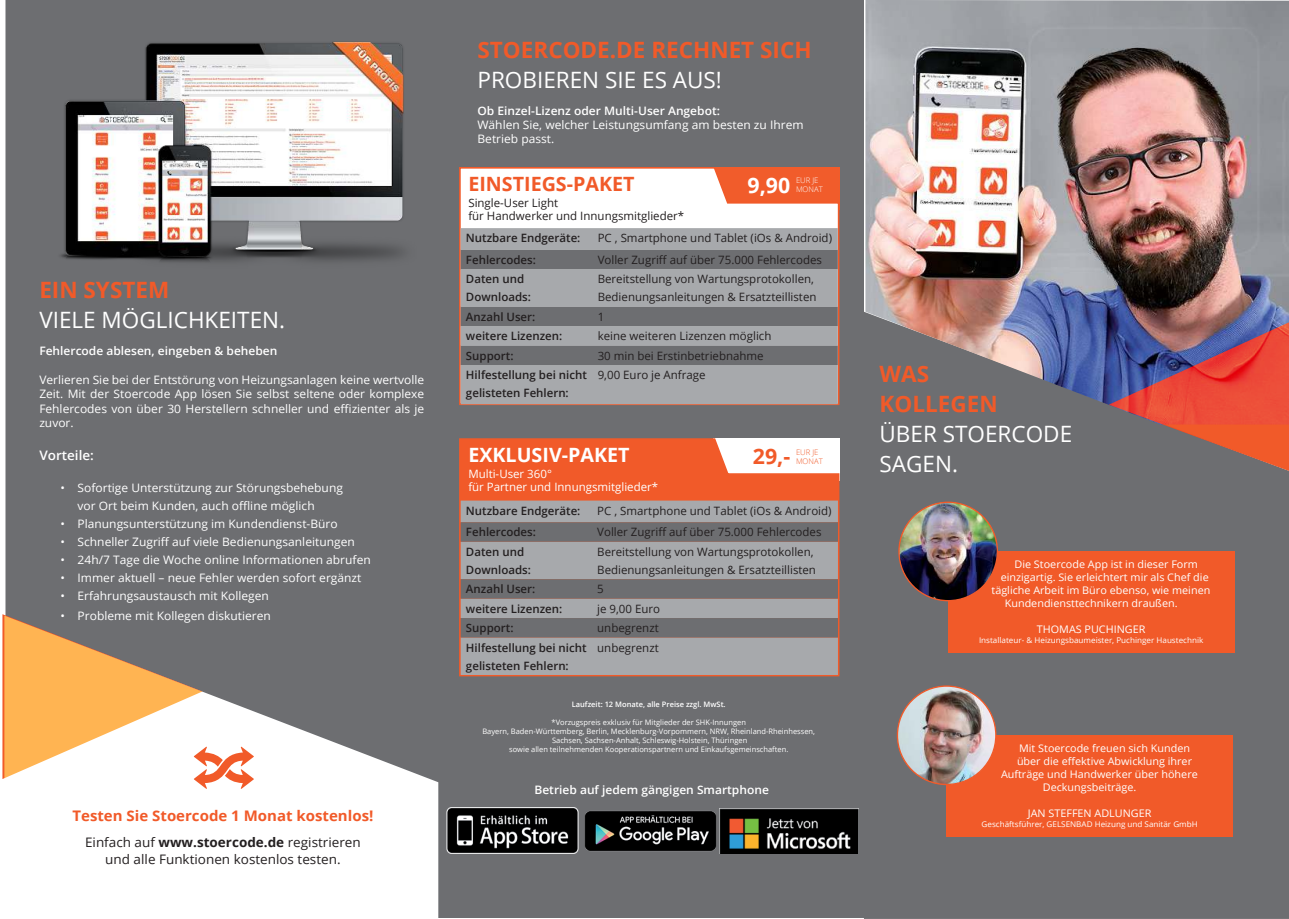
<style>
.page{position:relative;width:1289px;height:919px;background:#fff}
.page>*{position:absolute;margin:0;border:0;box-sizing:border-box;transform-origin:0 0}
.t1{font:22.5px/30px "Open Sans";color:#fff}
.t2{font:700 22.5px/30px "Open Sans";color:#f15a29}
.t3{font:700 21.3px "Open Sans";color:#fff}
.t4{font:700 21.3px "Open Sans";color:#f15a29}
.t5{font:700 19.65px "Open Sans";color:#f15a29}
.t6{font:700 19.65px "Open Sans";color:#fff}
.t7{font:700 14.55px "Open Sans";color:#f15a29}
.t8{font:13.05px/16.2px "Open Sans";color:#231f20;text-align:center}
.t9{font:600 13.05px "Open Sans";color:#fff}
.t10{font:11.7px/14.4px "Open Sans";color:#fff}
.t11{font:600 11.7px "Open Sans";color:#fff}
.t12{font:11.55px/18px "Open Sans";color:#231f20}
.t13{font:600 11.55px/18px "Open Sans";color:#231f20}
.t14{font:11.55px/13.2px "Open Sans";color:#fff}
.t15{font:10.5px "Open Sans";color:#fff}
.t16{font:7.8px "Open Sans";color:#fff}
.t17{font:300 7.65px/9.3px "Open Sans";color:#fff}
.t18{font:300 7.65px/9.3px "Open Sans";color:#f15a29}
.t19{font:7.5px/9px "Open Sans";color:#fff;text-align:center}
.t20{font:600 7.5px "Open Sans";color:#fff}
.s1{font-weight:700}
</style>
<div class="page">
<div style="left:438px;top:0;width:425px;height:917px;background:#6d6e71"></div>
<div style="left:864px;top:312px;width:424px;height:606px;background:#6d6e71"></div>
<div style="left:5px;top:0;width:434px;height:867px;background:#6d6e71"></div>
<img style="left:865px;top:0;width:423px;height:424px">
<svg style="left:5px;top:615px;width:433px;height:252px"></svg>
<svg style="left:1108px;top:319px;width:180px;height:155px"></svg>
<svg style="left:459px;top:167px;width:381px;height:239px"></svg>
<div style="left:460px;top:228px;width:377px;height:176px;background:#a7a9ac"></div>
<svg style="left:460px;top:250px;width:377px;height:115px"></svg>
<svg style="left:459px;top:438px;width:381px;height:239px"></svg>
<div style="left:460px;top:500px;width:378px;height:175px;background:#a7a9ac"></div>
<svg style="left:460px;top:522px;width:378px;height:115px"></svg>
<img style="left:46px;top:18px;width:381px;height:273px">
<svg style="left:2px;top:614px;width:252px;height:174px"></svg>
<div style="left:948px;top:551px;width:286px;height:102px;background:#f15a29"></div>
<img style="left:899px;top:502px;width:98px;height:98px;border-radius:49px">
<div style="left:946px;top:735px;width:286px;height:101px;background:#f15a29"></div>
<img style="left:897px;top:686px;width:98px;height:98px;border-radius:49px">
<img style="left:446px;top:807px;width:412px;height:46px">
<h1 class="t2" style="left:39px;top:277px;width:131px">EIN SYSTEM</h1>
<h1 class="t1" style="left:39px;top:307px;width:247px">VIELE MÖGLICHKEITEN.</h1>
<p class="t11" style="left:39px;top:346px;width:240px">Fehlercode ablesen, eingeben &amp; beheben</p>
<p class="t10" style="left:39px;top:373px;width:386px;text-align:justify">Verlieren Sie bei der Entstörung von Heizungsanlagen keine wertvolle Zeit. Mit der Stoercode App lösen Sie selbst seltene oder komplexe Fehlercodes von über 30 Herstellern schneller und effizienter als je zuvor.</p>
<p class="t9" style="left:39px;top:449px;width:56px">Vorteile:</p>
<p class="t10" style="left:78px;top:480px;width:267px;line-height:18px;text-indent:-17px">• Sofortige Unterstützung zur Störungsbehebung vor Ort beim Kunden, auch offline möglich</p>
<p class="t10" style="left:61px;top:517px;width:279px">• Planungsunterstützung im Kundendienst-Büro</p>
<p class="t10" style="left:61px;top:535px;width:296px">• Schneller Zugriff auf viele Bedienungsanleitungen</p>
<p class="t10" style="left:61px;top:553px;width:311px">• 24h/7 Tage die Woche online Informationen abrufen</p>
<p class="t10" style="left:61px;top:571px;width:302px">• Immer aktuell – neue Fehler werden sofort ergänzt</p>
<p class="t10" style="left:61px;top:589px;width:210px">• Erfahrungsaustausch mit Kollegen</p>
<p class="t10" style="left:61px;top:609px;width:212px">• Probleme mit Kollegen diskutieren</p>
<p class="t7" style="left:72px;top:809px;width:302px">Testen Sie Stoercode 1 Monat kostenlos!</p>
<p class="t8" style="left:85px;top:835px;width:277px">Einfach auf <span class="s1">www.stoercode.de</span> registrieren und alle Funktionen kostenlos testen.</p>
<h1 class="t2" style="left:477px;top:37px;width:335px">STOERCODE.DE RECHNET SICH</h1>
<h1 class="t1" style="left:477px;top:67px;width:246px">PROBIEREN SIE ES AUS!</h1>
<p class="t11" style="left:477px;top:106px;width:244px">Ob Einzel-Lizenz oder Multi-User Angebot:</p>
<p class="t10" style="left:477px;top:119px;width:327px">Wählen Sie, welcher Leistungsumfang am besten zu Ihrem<br>Betrieb passt.</p>
<h3 class="t5" style="left:468px;top:176px;width:168px">EINSTIEGS-PAKET</h3>
<h2 class="t3" style="left:747px;top:176px;width:44px">9,90</h2>
<p class="t17" style="left:796px;top:176px;width:28px">EUR JE<br>MONAT</p>
<p class="t12" style="left:468px;top:197px;width:217px;line-height:13.2px">Single-User Light<br>für Handwerker und Innungsmitglieder*</p>
<p class="t13" style="left:466px;top:230px;width:116px">Nutzbare Endgeräte:</p>
<p class="t12" style="left:597px;top:230px;width:236px">PC , Smartphone und Tablet (iOs &amp; Android)</p>
<p class="t13" style="left:466px;top:252px;width:72px">Fehlercodes:</p>
<p class="t12" style="left:597px;top:250px;width:226px">Voller Zugriff auf über 75.000 Fehlercodes</p>
<p class="t13" style="left:466px;top:271px;width:66px">Daten und<br>Downloads:</p>
<p class="t12" style="left:597px;top:271px;width:220px">Bereitstellung von Wartungsprotokollen,<br>Bedienungsanleitungen &amp; Ersatzteillisten</p>
<p class="t13" style="left:466px;top:309px;width:71px">Anzahl User:</p>
<p class="t12" style="left:597px;top:309px;width:8px">1</p>
<p class="t13" style="left:466px;top:328px;width:98px">weitere Lizenzen:</p>
<p class="t12" style="left:597px;top:328px;width:175px">keine weiteren Lizenzen möglich</p>
<p class="t13" style="left:466px;top:347px;width:49px">Support:</p>
<p class="t12" style="left:597px;top:347px;width:167px">30 min bei Erstinbetriebnahme</p>
<p class="t13" style="left:466px;top:367px;width:122px">Hilfestellung bei nicht gelisteten Fehlern:</p>
<p class="t12" style="left:597px;top:367px;width:109px">9,00 Euro je Anfrage</p>
<h3 class="t6" style="left:468px;top:447px;width:163px">EXKLUSIV-PAKET</h3>
<p class="t14" style="left:468px;top:468px;width:191px">Multi-User 360°<br>für Partner und Innungsmitglieder*</p>
<h2 class="t4" style="left:752px;top:447px;width:39px">29,-</h2>
<p class="t18" style="left:796px;top:447px;width:28px">EUR JE<br>MONAT</p>
<p class="t13" style="left:466px;top:502px;width:116px">Nutzbare Endgeräte:</p>
<p class="t12" style="left:597px;top:502px;width:236px">PC , Smartphone und Tablet (iOs &amp; Android)</p>
<p class="t13" style="left:466px;top:524px;width:72px">Fehlercodes:</p>
<p class="t12" style="left:597px;top:523px;width:226px">Voller Zugriff auf über 75.000 Fehlercodes</p>
<p class="t13" style="left:466px;top:543px;width:66px">Daten und<br>Downloads:</p>
<p class="t12" style="left:597px;top:543px;width:220px">Bereitstellung von Wartungsprotokollen,<br>Bedienungsanleitungen &amp; Ersatzteillisten</p>
<p class="t13" style="left:466px;top:581px;width:71px">Anzahl User:</p>
<p class="t12" style="left:597px;top:581px;width:8px">5</p>
<p class="t13" style="left:466px;top:600px;width:98px">weitere Lizenzen:</p>
<p class="t12" style="left:597px;top:600px;width:64px">je 9,00 Euro</p>
<p class="t13" style="left:466px;top:620px;width:49px">Support:</p>
<p class="t12" style="left:597px;top:620px;width:63px">unbegrenzt</p>
<p class="t13" style="left:466px;top:639px;width:122px">Hilfestellung bei nicht gelisteten Fehlern:</p>
<p class="t12" style="left:597px;top:639px;width:63px">unbegrenzt</p>
<p class="t20" style="left:572px;top:701px;width:155px">Laufzeit: 12 Monate, alle Preise zzgl. MwSt.</p>
<p class="t19" style="left:482px;top:718px;width:334px">*Vorzugspreis exklusiv für Mitglieder der SHK-Innungen<br>Bayern, Baden-Württemberg, Berlin, Mecklenburg-Vorpommern, NRW, Rheinland-Rheinhessen, Sachsen, Sachsen-Anhalt, Schleswig-Holstein, Thüringen<br>sowie allen teilnehmenden Kooperationspartnern und Einkaufsgemeinschaften.</p>
<p class="t11" style="left:534px;top:785px;width:236px">Betrieb auf jedem gängigen Smartphone</p>
<h1 class="t2" style="left:879px;top:361px;width:120px">WAS<br>KOLLEGEN</h1>
<h1 class="t1" style="left:879px;top:421px;width:194px">ÜBER STOERCODE<br>SAGEN.</h1>
<p class="t15" style="left:1014px;top:560px;width:185px">Die Stoercode App ist in dieser Form</p>
<p class="t15" style="left:1000px;top:573px;width:209px">einzigartig. Sie erleichtert mir als Chef die</p>
<p class="t15" style="left:991px;top:586px;width:220px">tägliche Arbeit im Büro ebenso, wie meinen</p>
<p class="t15" style="left:1004px;top:599px;width:174px">Kundendiensttechnikern draußen.</p>
<p class="t15" style="left:1036px;top:625px;width:110px">THOMAS PUCHINGER</p>
<p class="t16" style="left:979px;top:637px;width:226px">Installateur- &amp; Heizungsbaumeister, Puchinger Haustechnik</p>
<p class="t15" style="left:1019px;top:744px;width:172px">Mit Stoercode freuen sich Kunden</p>
<p class="t15" style="left:1016px;top:754px;width:177px">über die effektive Abwicklung ihrer</p>
<p class="t15" style="left:1001px;top:770px;width:198px">Aufträge und Handwerker über höhere</p>
<p class="t15" style="left:1042px;top:783px;width:95px">Deckungsbeiträge.</p>
<p class="t15" style="left:1027px;top:808px;width:125px">JAN STEFFEN ADLUNGER</p>
<p class="t16" style="left:981px;top:820px;width:218px">Geschäftsführer, GELSENBAD Heizung und Sanitär GmbH</p>
</div>
